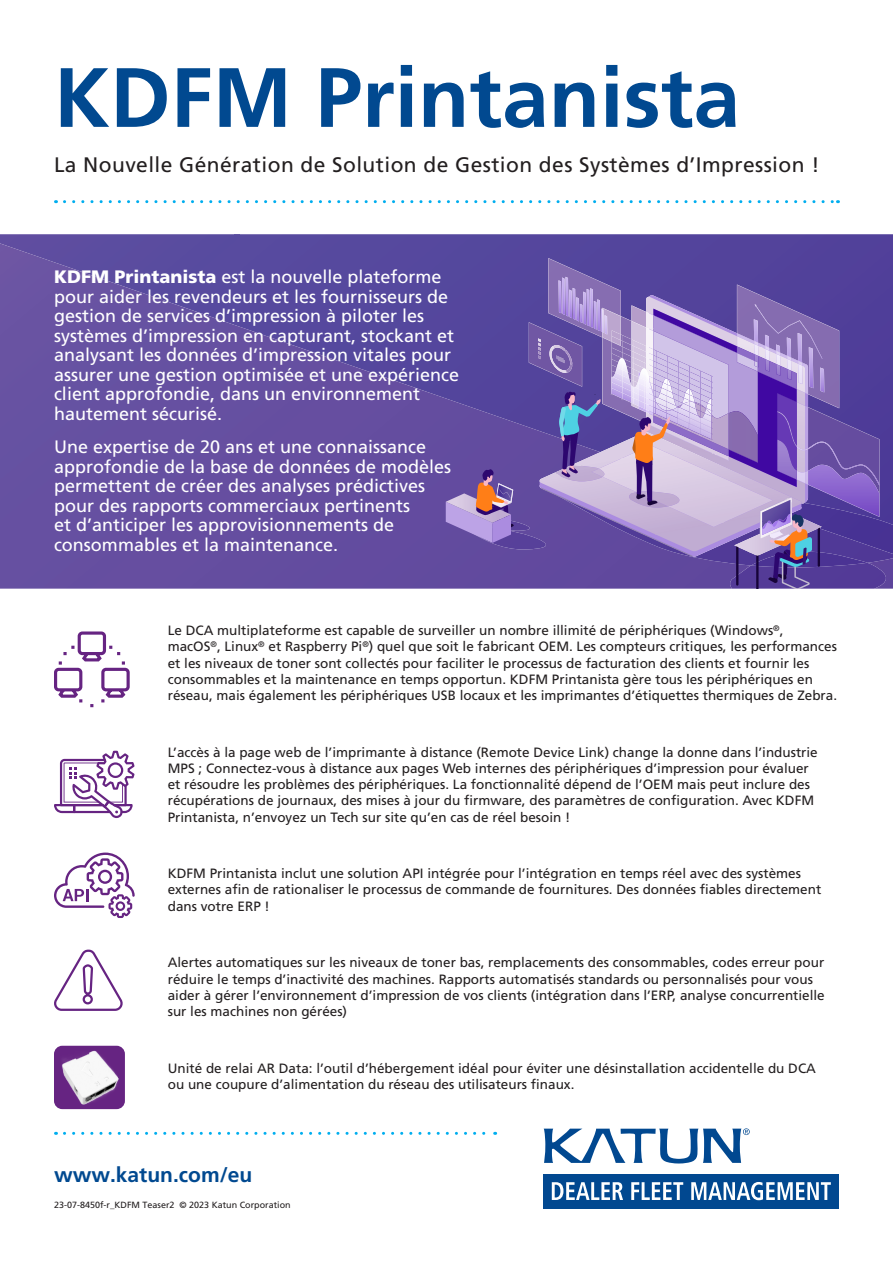
<style>
.page{position:relative;width:893px;height:1263px;background:#fff}
.page>*{position:absolute;margin:0;border:0;box-sizing:border-box;transform-origin:0 0}
.t1{font:700 84px "Frutiger";color:#014990}
.t2{font:21px "Frutiger";letter-spacing:.02em;color:#231f20}
.subhead-21pt_blue{font:700 21px "Frutiger";color:#014990}
.subhead-14pt_bold{font:18px/19.5px "Frutiger";color:#fff}
.t3{font:13.5px/16.2px "Frutiger";color:#231f20}
.t4{font:9px "Frutiger";color:#231f20}
.s1{font-weight:900}
</style>
<div class="page">
<svg style="left:0;top:234px;width:893px;height:9px;background:#5a4ca0"></svg>
<svg style="left:0;top:243px;width:893px;height:346px;background:#614d9f"></svg>
<svg style="left:446px;top:258px;width:447px;height:331px;background:#7c67b0"></svg>
<svg style="left:64px;top:200px;width:774px;height:3px"></svg>
<div style="left:544px;top:1174px;width:295px;height:34px;background:#014890"></div>
<svg style="left:544px;top:1128px;width:206px;height:35px"></svg>
<svg style="left:552px;top:1182px;width:71px;height:18px"></svg>
<svg style="left:631px;top:1182px;width:52px;height:18px"></svg>
<svg style="left:691px;top:1182px;width:140px;height:18px"></svg>
<svg style="left:64px;top:1132px;width:432px;height:3px"></svg>
<svg style="left:54px;top:852px;width:81px;height:66px"></svg>
<svg style="left:54px;top:751px;width:81px;height:67px"></svg>
<svg style="left:54px;top:631px;width:76px;height:77px"></svg>
<svg style="left:54px;top:949px;width:69px;height:62px"></svg>
<div style="left:56px;top:1048px;width:67px;height:59px;background:#662482;border-radius:6px"></div>
<img style="left:61px;top:1051px;width:57px;height:53px">
<div style="left:54px;top:1046px;width:71px;height:63px;border:4px solid #662482;border-radius:6px"></div>
<p class="t1" style="left:54px;top:48px;width:688px">KDFM Printanista</p>
<p class="t2" style="left:54px;top:153px;width:767px">La Nouvelle Génération de Solution de Gestion des Systèmes d’Impression !</p>
<p class="subhead-14pt_bold" style="left:54px;top:267px;width:407px"><span class="s1">KDFM Printanista</span> est la nouvelle plateforme pour aider les revendeurs et les fournisseurs de gestion de services d’impression à piloter les systèmes d’impression en capturant, stockant et analysant les données d’impression vitales pour assurer une gestion optimisée et une expérience client approfondie, dans un environnement hautement sécurisé.</p>
<p class="subhead-14pt_bold" style="left:54px;top:437px;width:399px">Une expertise de 20 ans et une connaissance approfondie de la base de données de modèles permettent de créer des analyses prédictives pour des rapports commerciaux pertinents<br>et d’anticiper les approvisionnements de consommables et la maintenance.</p>
<p class="t3" style="left:168px;top:622px;width:671px">Le DCA multiplateforme est capable de surveiller un nombre illimité de périphériques (Windows<sup>®</sup>, macOS<sup>®</sup>, Linux<sup>®</sup> et Raspberry Pi<sup>®</sup>) quel que soit le fabricant OEM. Les compteurs critiques, les performances et les niveaux de toner sont collectés pour faciliter le processus de facturation des clients et fournir les consommables et la maintenance en temps opportun. KDFM Printanista gère tous les périphériques en réseau, mais également les périphériques USB locaux et les imprimantes d’étiquettes thermiques de Zebra.</p>
<p class="t3" style="left:168px;top:744px;width:651px">L’accès à la page web de l’imprimante à distance (Remote Device Link) change la donne dans l’industrie MPS ; Connectez-vous à distance aux pages Web internes des périphériques d’impression pour évaluer et résoudre les problèmes des périphériques. La fonctionnalité dépend de l’OEM mais peut inclure des récupérations de journaux, des mises à jour du firmware, des paramètres de configuration. Avec KDFM Printanista, n’envoyez un Tech sur site qu’en cas de réel besoin !</p>
<p class="t3" style="left:168px;top:865px;width:655px">KDFM Printanista inclut une solution API intégrée pour l’intégration en temps réel avec des systèmes externes afin de rationaliser le processus de commande de fournitures. Des données fiables directement dans votre ERP !</p>
<p class="t3" style="left:168px;top:954px;width:658px">Alertes automatiques sur les niveaux de toner bas, remplacements des consommables, codes erreur pour réduire le temps d’inactivité des machines. Rapports automatisés standards ou personnalisés pour vous aider à gérer l’environnement d’impression de vos clients (intégration dans l’ERP, analyse concurrentielle sur les machines non gérées)</p>
<p class="t3" style="left:168px;top:1060px;width:650px">Unité de relai AR Data: l’outil d’hébergement idéal pour éviter une désinstallation accidentelle du DCA ou une coupure d’alimentation du réseau des utilisateurs finaux.</p>
<p class="subhead-21pt_blue" style="left:54px;top:1162px;width:200px">www.katun.com/eu</p>
<p class="t4" style="left:54px;top:1199px;width:238px">23-07-8450f-r_KDFM Teaser2 © 2023 Katun Corporation</p>
</div>
